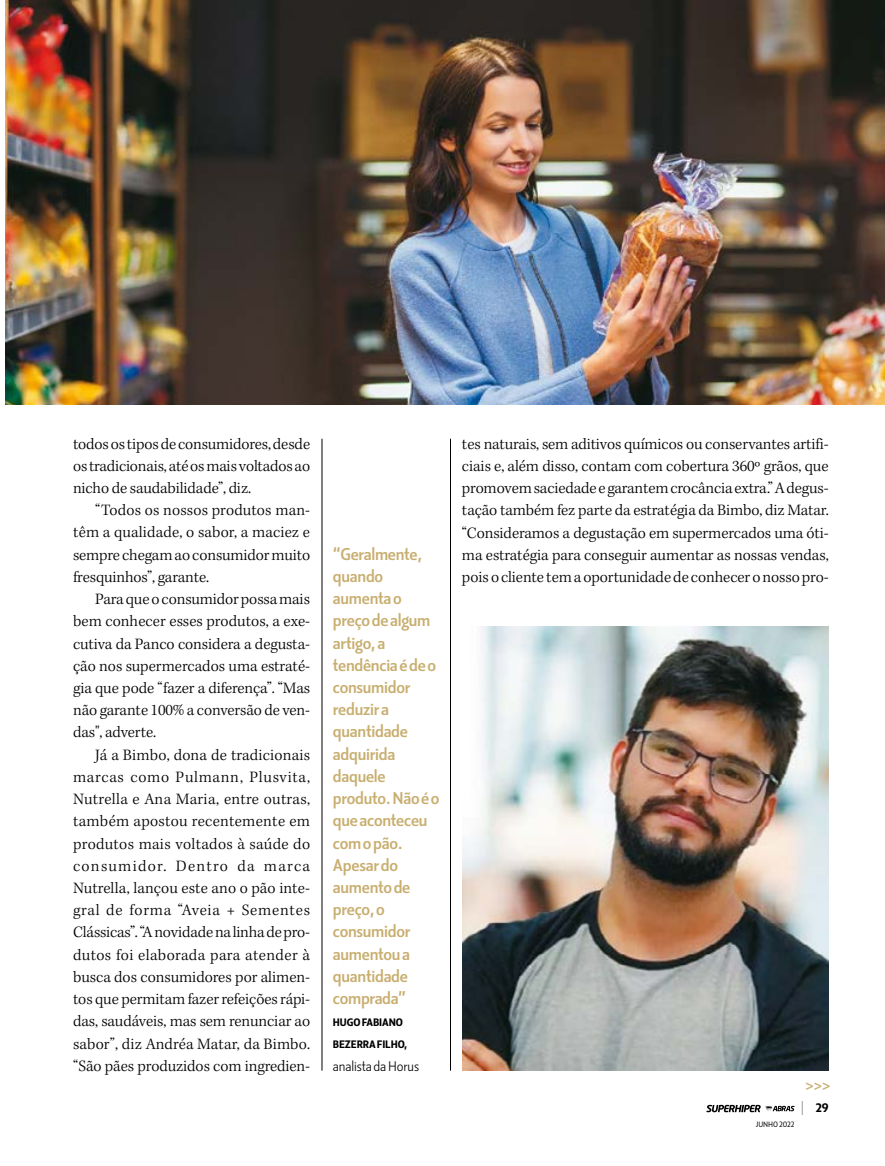
<style>
.page{position:relative;width:885px;height:1166px;background:#fff}
.page>*{position:absolute;margin:0;border:0;box-sizing:border-box;transform-origin:0 0}
.t1{font:300 16.35px/22.2px "Kepler Std";letter-spacing:-.005em;color:#000;text-align:justify}
.t2{font:16.35px/22.2px "Kranto Medium Display";letter-spacing:-.015em;color:#c8ae6f}
.t3{font:700 14.1px "Myriad Pro";color:#c8ae6f}
.t4{font:13.35px "Kranto Light Display";letter-spacing:-.005em;color:#000}
.t5{font:11.85px "Kranto Bold D Isplay";color:#000}
.t6{font:10.35px/22.2px "Kranto Bold D Isplay";letter-spacing:-.01em;color:#000}
.t7{font:7.35px "Kranto Regular Display";color:#000}
</style>
<div class="page">
<hr style="left:322px;top:438px;width:1px;height:632px;background:#000">
<hr style="left:450px;top:438px;width:1px;height:632px;background:#000">
<img style="left:462px;top:626px;width:366px;height:444px">
<img style="left:6px;top:0;width:878px;height:404px">
<svg style="left:706px;top:1104px;width:88px;height:7px"></svg>
<svg style="left:801px;top:1101px;width:1px;height:13px"></svg>
<svg style="left:878px;top:0;width:7px;height:5px"></svg>
<p class="t1" style="left:73px;top:433px;width:238px">todos os tipos de consumidores, desde os tradicionais, até os mais voltados ao nicho de saudabilidade”, diz.</p>
<p class="t1" style="left:73px;top:499px;width:238px;text-indent:22px">“Todos os nossos produtos man&shy;têm a qualidade, o sabor, a maciez e sempre chegam ao consumidor muito fresquinhos”, garante.</p>
<p class="t1" style="left:73px;top:588px;width:238px;text-indent:22px">Para que o consumidor possa mais bem conhecer esses produtos, a exe&shy;cutiva da Panco considera a degusta&shy;ção nos supermercados uma estraté&shy;gia que pode “fazer a diferença”. “Mas não garante 100% a conversão de ven&shy;das", adverte.</p>
<p class="t1" style="left:73px;top:744px;width:238px;text-indent:22px">Já a Bimbo, dona de tradicionais marcas como Pulmann, Plusvita, Nutrella e Ana Maria, entre outras, também apostou recentemente em produtos mais voltados à saúde do consumidor. Dentro da marca Nutrella, lançou este ano o pão inte&shy;gral de forma “Aveia + Sementes Clássicas”. “A novidade na linha de pro&shy;dutos foi elaborada para atender à busca dos consumidores por alimen&shy;tos que permitam fazer refeições rápi&shy;das, saudáveis, mas sem renunciar ao sabor”, diz Andréa Matar, da Bimbo. “São pães produzidos com ingredien-</p>
<p class="t2" style="left:333px;top:543px;width:108px">“Geralmente, quando aumenta o preço de algum artigo, a tendência é de o consumidor reduzir a quantidade adquirida daquele produto. Não é o que aconteceu com o pão.<br>Apesar do aumento de preço, o consumidor aumentou a quantidade comprada”</p>
<p class="t6" style="left:333px;top:1011px;width:76px">HUGO FABIANO<br>BEZERRA FILHO,</p>
<p class="t4" style="left:333px;top:1057px;width:88px">analista da Horus</p>
<p class="t1" style="left:462px;top:433px;width:368px">tes naturais, sem aditivos químicos ou conservantes artifi&shy;ciais e, além disso, contam com cobertura 360º grãos, que promovem saciedade e garantem crocância extra.” A degus&shy;tação também fez parte da estratégia da Bimbo, diz Matar. “Consideramos a degustação em supermercados uma óti&shy;ma estratégia para conseguir aumentar as nossas vendas, pois o cliente tem a oportunidade de conhecer o nosso pro-</p>
<p class="t3" style="left:805px;top:1076px;width:26px">&gt;&gt;&gt;</p>
<p class="t7" style="left:755px;top:1119px;width:40px">JUNHO 2022</p>
<p class="t5" style="left:815px;top:1100px;width:14px">29</p>
</div>
